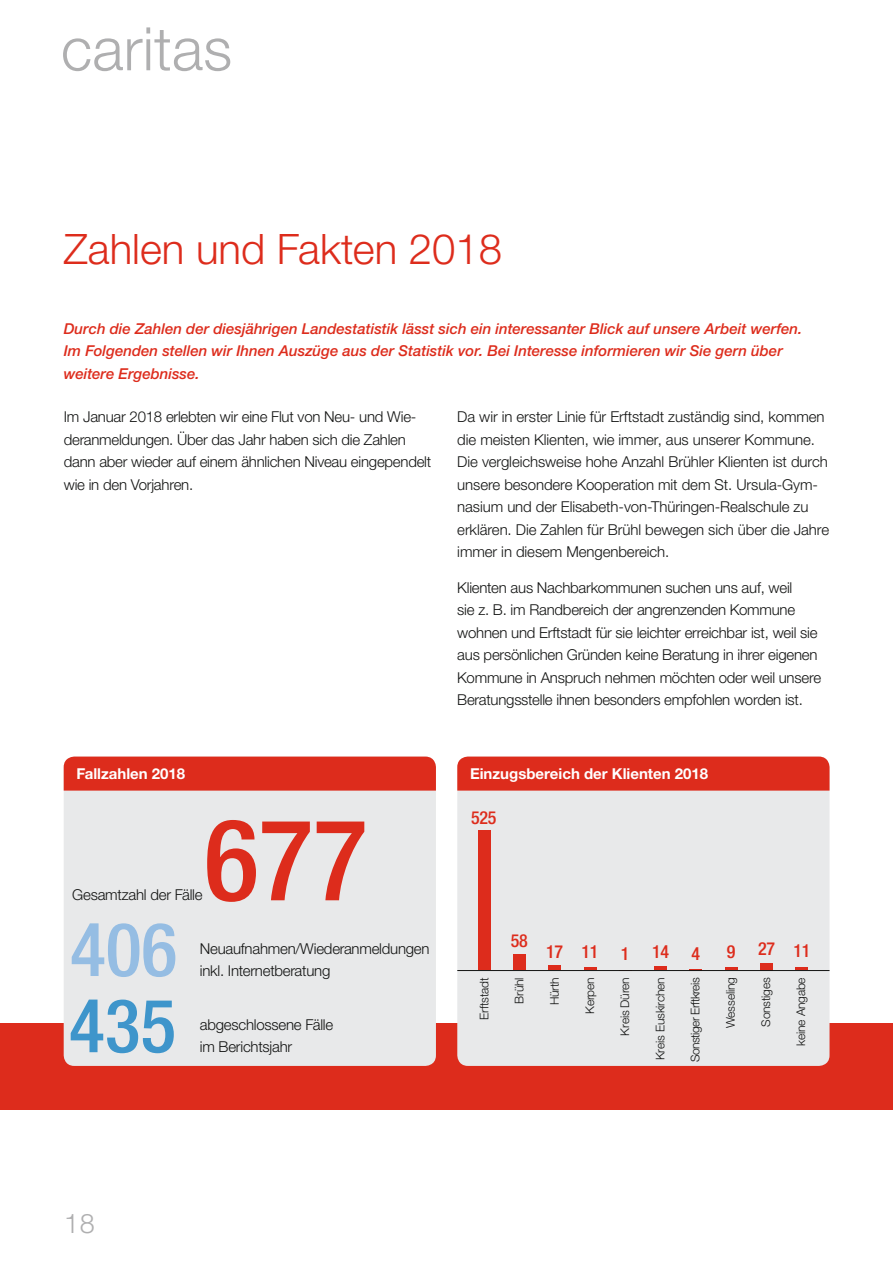
<style>
.page{position:relative;width:893px;height:1263px;background:#fff}
.page>*{position:absolute;margin:0;border:0;box-sizing:border-box;transform-origin:0 0}
.t1{font:500 condensed 113.4px "Helvetica Neue LT";color:#dd2c1c}
.t2{font:500 condensed 74.4px "Helvetica Neue LT";color:#95bde3}
.t3{font:500 condensed 74.4px "Helvetica Neue LT";color:#3e95cb}
.t4{font:300 60px "Helvetica Neue LTW1 G";letter-spacing:.005em;color:#afafb0}
.t5{font:300 42px "Helvetica Neue LTW1 G";color:#dd2c1c}
.t6{font:300 27px "Helvetica Neue LTW1 G";color:#afafb0}
.t7{font:500 condensed 18px "Helvetica Neue LT";letter-spacing:-.015em;color:#dd2c1c}
.t8{font:300 15px/22.5px "Helvetica Neue LTW1 G";letter-spacing:-.015em;color:#131413}
.t9{font:italic 500 15px/22.5px "Helvetica Neue LTW1 G";color:#dd2c1c}
.t10{font:700 15px "Helvetica Neue LTW1 G";color:#fff}
.t11{font:300 12px "Helvetica Neue LTW1 G";letter-spacing:-.015em;color:#131413}
.t12{font:300 12px "Helvetica Neue LTW1 G";letter-spacing:-.04em;color:#131413}
</style>
<div class="page">
<div style="left:0;top:1023px;width:893px;height:87px;background:#dd2c1c"></div>
<div style="left:457px;top:756px;width:372px;height:310px;background:#e8e9ea;border-radius:11px"></div>
<div style="left:64px;top:756px;width:372px;height:310px;background:#e8e9ea;border-radius:11px"></div>
<div style="left:478px;top:831px;width:12px;height:139px;background:#dd2c1c"></div>
<div style="left:513px;top:955px;width:13px;height:15px;background:#dd2c1c"></div>
<hr style="left:548px;top:966px;width:13px;height:4px;background:#dd2c1c">
<svg style="left:584px;top:967px;width:12px;height:3px"></svg>
<hr style="left:654px;top:966px;width:13px;height:4px;background:#dd2c1c">
<svg style="left:690px;top:969px;width:12px;height:1px"></svg>
<svg style="left:725px;top:968px;width:13px;height:2px"></svg>
<div style="left:760px;top:963px;width:13px;height:7px;background:#dd2c1c"></div>
<svg style="left:795px;top:967px;width:13px;height:3px"></svg>
<hr style="left:457px;top:970px;width:372px;height:1px;background:#131413">
<div style="left:457px;top:756px;width:372px;height:35px;background:#dd2c1c"></div>
<div style="left:64px;top:756px;width:372px;height:35px;background:#dd2c1c"></div>
<h3 class="t4" style="left:61px;top:12px;width:173px">caritas</h3>
<h3 class="t5" style="left:64px;top:223px;width:440px">Zahlen und Fakten 2018</h3>
<p class="t9" style="left:64px;top:317px;width:740px">Durch die Zahlen der diesjährigen Landestatistik lässt sich ein interessanter Blick auf unsere Arbeit werfen.<br>Im Folgenden stellen wir Ihnen Auszüge aus der Statistik vor. Bei Interesse informieren wir Sie gern über weitere Ergebnisse.</p>
<p class="t8" style="left:64px;top:406px;width:369px">Im Januar 2018 erlebten wir eine Flut von Neu- und Wie&shy;deranmeldungen. Über das Jahr haben sich die Zahlen dann aber wieder auf einem ähnlichen Niveau eingependelt wie in den Vorjahren.</p>
<p class="t8" style="left:457px;top:406px;width:373px">Da wir in erster Linie für Erftstadt zuständig sind, kommen die meisten Klienten, wie immer, aus unserer Kommune.<br>Die vergleichsweise hohe Anzahl Brühler Klienten ist durch unsere besondere Kooperation mit dem St. Ursula-Gym&shy;nasium und der Elisabeth-von-Thüringen-Realschule zu erklären. Die Zahlen für Brühl bewegen sich über die Jahre immer in diesem Mengenbereich.</p>
<p class="t8" style="left:457px;top:576px;width:365px">Klienten aus Nachbarkommunen suchen uns auf, weil<br>sie z. B. im Randbereich der angrenzenden Kommune wohnen und Erftstadt für sie leichter erreichbar ist, weil sie aus persönlichen Gründen keine Beratung in ihrer eigenen Kommune in Anspruch nehmen möchten oder weil unsere Beratungsstelle ihnen besonders empfohlen worden ist.</p>
<p class="t10" style="left:76px;top:764px;width:110px">Fallzahlen 2018</p>
<p class="t10" style="left:470px;top:764px;width:240px">Einzugsbereich der Klienten 2018</p>
<p class="t7" style="left:471px;top:807px;width:27px">525</p>
<h1 class="t1" style="left:204px;top:792px;width:165px">677</h1>
<p class="t8" style="left:72px;top:883px;width:132px">Gesamtzahl der Fälle</p>
<h2 class="t2" style="left:70px;top:905px;width:109px">406</h2>
<h2 class="t3" style="left:69px;top:981px;width:109px">435</h2>
<p class="t8" style="left:200px;top:937px;width:231px">Neuaufnahmen/Wiederanmeldungen inkl. Internetberatung</p>
<p class="t8" style="left:200px;top:1013px;width:135px">abgeschlossene Fälle im Berichtsjahr</p>
<p class="t7" style="left:511px;top:930px;width:19px">58</p>
<p class="t7" style="left:546px;top:941px;width:54px">17 11</p>
<p class="t7" style="left:621px;top:943px;width:10px">1</p>
<p class="t7" style="left:652px;top:940px;width:19px">14</p>
<p class="t7" style="left:692px;top:943px;width:10px">4</p>
<p class="t7" style="left:727px;top:941px;width:10px">9</p>
<p class="t7" style="left:758px;top:939px;width:54px">27 11</p>
<p class="t11" style="left:477px;top:1019px;width:44px;rotate:-90deg">Erftstadt</p>
<p class="t11" style="left:512px;top:1003px;width:28px;rotate:-90deg">Brühl</p>
<p class="t11" style="left:547px;top:1005px;width:29px;rotate:-90deg">Hürth</p>
<p class="t11" style="left:582px;top:1014px;width:38px;rotate:-90deg">Kerpen</p>
<p class="t11" style="left:618px;top:1035px;width:60px;rotate:-90deg">Kreis Düren</p>
<p class="t11" style="left:653px;top:1060px;width:84px;rotate:-90deg">Kreis Euskirchen</p>
<p class="t12" style="left:688px;top:1062px;width:87px;rotate:-90deg">Sonstiger Erftkreis</p>
<p class="t11" style="left:723px;top:1028px;width:52px;rotate:-90deg">Wesseling</p>
<p class="t11" style="left:758px;top:1027px;width:51px;rotate:-90deg">Sonstiges</p>
<p class="t11" style="left:794px;top:1046px;width:70px;rotate:-90deg">keine Angabe</p>
<h3 class="t6" style="left:64px;top:1207px;width:32px">18</h3>
</div>
